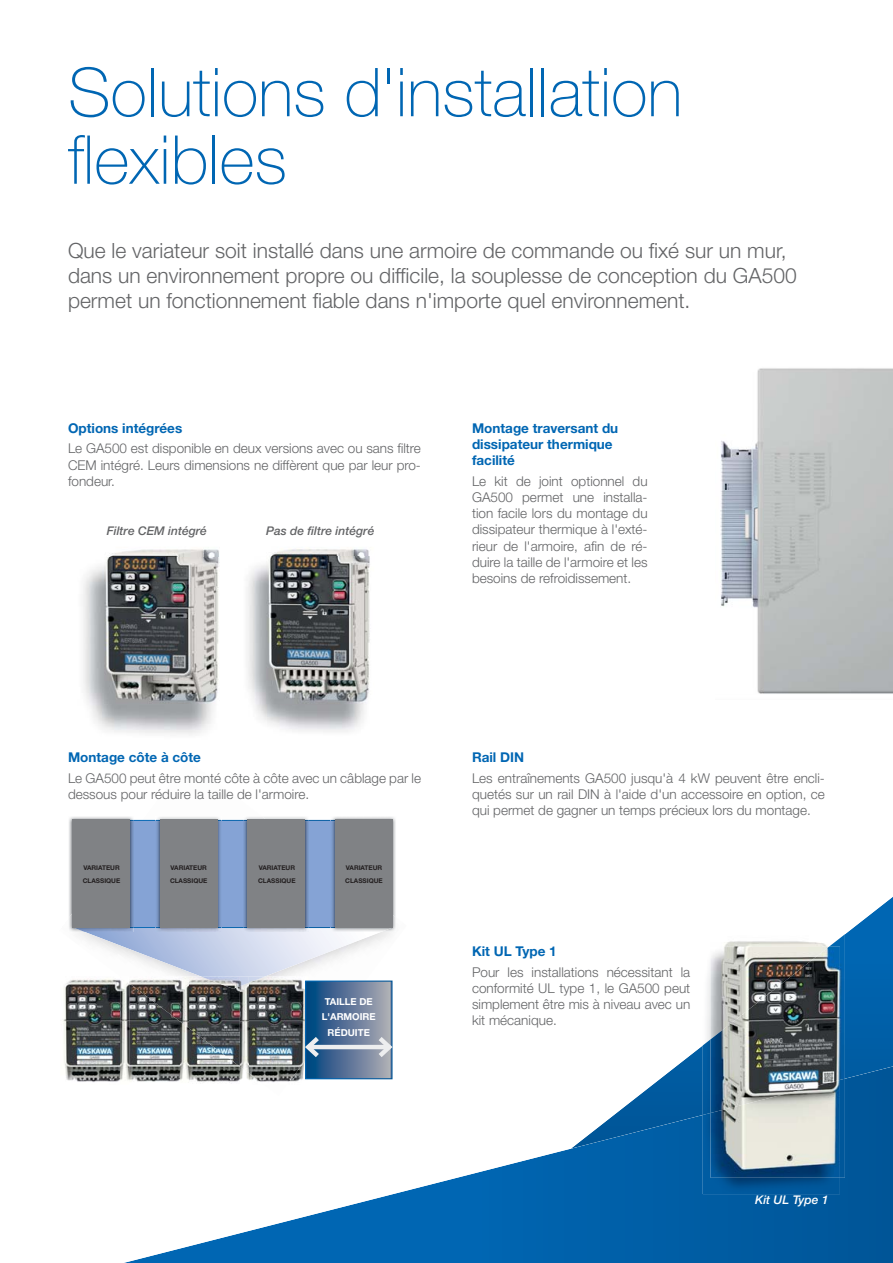
<style>
.page{position:relative;width:893px;height:1263px;background:#fff}
.page>*{position:absolute;margin:0;border:0;box-sizing:border-box;transform-origin:0 0}
.t1{font:100 67.5px/67.5px "Helvetica Neue LT Pro";color:#0066b3}
.t2{font:300 21px/25.2px "Helvetica Neue LT Pro";color:#636466}
.t3{font:300 13.5px/16.2px "Helvetica Neue LT Pro";color:#636466;text-align:justify}
.t4{font:700 13.5px/16.2px "Helvetica Neue LT Pro";color:#0066b3}
.t5{font:italic 500 12px "Helvetica Neue LT Pro";color:#636466}
.t6{font:italic 500 12px "Helvetica Neue LT Pro";color:#fff}
.t7{font:700 9.6px/15.8px "Helvetica Neue LT Pro";color:#fff;text-align:center}
.t8{font:700 6.45px/13.4px "Helvetica Neue LT Pro";color:#231f20}
</style>
<div class="page">
<svg style="left:677px;top:897px;width:216px;height:169px"></svg>
<svg style="left:124px;top:1066px;width:769px;height:197px"></svg>
<img style="left:703px;top:947px;width:7px;height:92px">
<img style="left:703px;top:1039px;width:7px;height:74px">
<img style="left:703px;top:1113px;width:137px;height:81px">
<img style="left:710px;top:930px;width:135px;height:17px">
<img style="left:829px;top:934px;width:16px;height:145px">
<img style="left:710px;top:1079px;width:135px;height:99px">
<img style="left:710px;top:947px;width:130px;height:166px">
<img style="left:78px;top:819px;width:329px;height:277px">
<img style="left:69px;top:817px;width:65px;height:96px">
<img style="left:69px;top:913px;width:6px;height:19px">
<img style="left:75px;top:928px;width:10px;height:4px">
<div style="left:72px;top:820px;width:58px;height:108px;background:#808285"></div>
<img style="left:156px;top:817px;width:65px;height:3px">
<img style="left:267px;top:817px;width:42px;height:3px">
<img style="left:243px;top:817px;width:24px;height:3px">
<img style="left:331px;top:817px;width:65px;height:98px">
<img style="left:393px;top:915px;width:3px;height:17px">
<div style="left:335px;top:820px;width:58px;height:108px;background:#808285"></div>
<img style="left:63px;top:976px;width:57px;height:108px">
<img style="left:120px;top:986px;width:60px;height:98px">
<img style="left:129px;top:986px;width:51px;height:35px">
<img style="left:189px;top:1066px;width:51px;height:18px">
<img style="left:189px;top:986px;width:51px;height:80px">
<img style="left:201px;top:986px;width:39px;height:3px">
<img style="left:180px;top:1028px;width:9px;height:56px">
<img style="left:180px;top:986px;width:9px;height:42px">
<img style="left:249px;top:986px;width:60px;height:98px">
<img style="left:240px;top:1073px;width:9px;height:11px">
<img style="left:240px;top:986px;width:9px;height:87px">
<svg style="left:85px;top:820px;width:296px;height:166px"></svg>
<svg style="left:307px;top:982px;width:84px;height:95px;background:#5a7699"></svg>
<hr style="left:308px;top:1045px;width:81px;height:4px;background:#edeeef">
<svg style="left:302px;top:1032px;width:22px;height:30px"></svg>
<svg style="left:374px;top:1032px;width:22px;height:30px"></svg>
<img style="left:720px;top:368px;width:173px;height:326px">
<img style="left:270px;top:549px;width:100px;height:94px">
<img style="left:266px;top:557px;width:103px;height:147px">
<img style="left:107px;top:549px;width:113px;height:14px">
<img style="left:104px;top:558px;width:115px;height:146px">
<h1 class="t1" style="left:68px;top:67px;width:616px">Solutions d'installation flexibles</h1>
<h2 class="t2" style="left:68px;top:240px;width:730px">Que le variateur soit installé dans une armoire de commande ou fixé sur un mur, dans un environnement propre ou difficile, la souplesse de conception du GA500 permet un fonctionnement fiable dans n'importe quel environnement.</h2>
<p class="t4" style="left:68px;top:422px;width:116px">Options intégrées</p>
<p class="t3" style="left:68px;top:442px;width:354px">Le GA500 est disponible en deux versions avec ou sans filtre CEM intégré. Leurs dimensions ne diffèrent que par leur pro&shy;fondeur.</p>
<p class="t5" style="left:107px;top:526px;width:102px">Filtre CEM intégré</p>
<p class="t5" style="left:266px;top:526px;width:110px">Pas de filtre intégré</p>
<p class="t4" style="left:472px;top:422px;width:148px">Montage traversant du dissipateur thermique facilité</p>
<p class="t3" style="left:472px;top:474px;width:177px">Le kit de joint optionnel du GA500 permet une installa&shy;tion facile lors du montage du dissipateur thermique à l'exté&shy;rieur de l'armoire, afin de ré&shy;duire la taille de l'armoire et les besoins de refroidissement.</p>
<p class="t4" style="left:180px;top:751px;width:15px">ôt</p>
<p class="t4" style="left:68px;top:751px;width:135px">Montage côte à c e</p>
<p class="t3" style="left:68px;top:771px;width:354px">Le GA500 peut être monté côte à côte avec un câblage par le dessous pour réduire la taille de l'armoire.</p>
<p class="t8" style="left:83px;top:862px;width:39px">VARIATEUR<br>CLASSIQUE</p>
<p class="t8" style="left:170px;top:862px;width:39px">VARIATEUR<br>CLASSIQUE</p>
<p class="t8" style="left:258px;top:862px;width:39px">VARIATEUR<br>CLASSIQUE</p>
<p class="t8" style="left:345px;top:862px;width:39px">VARIATEUR<br>CLASSIQUE</p>
<p class="t7" style="left:322px;top:994px;width:56px">TAILLE DE<br>L'ARMOIRE<br>RÉDUITE</p>
<p class="t4" style="left:472px;top:751px;width:54px">Rail DIN</p>
<p class="t3" style="left:472px;top:771px;width:354px">Les entraînements GA500 jusqu'à 4 kW peuvent être encli&shy;quetés sur un rail DIN à l'aide d'un accessoire en option, ce qui permet de gagner un temps précieux lors du montage.</p>
<p class="t4" style="left:472px;top:945px;width:86px">Kit UL Type 1</p>
<p class="t3" style="left:472px;top:965px;width:220px">Pour les installations nécessitant la conformité UL type 1, le GA500 peut simplement être mis à niveau avec un kit mécanique.</p>
<p class="t6" style="left:755px;top:1195px;width:75px">Kit UL Type 1</p>
</div>
